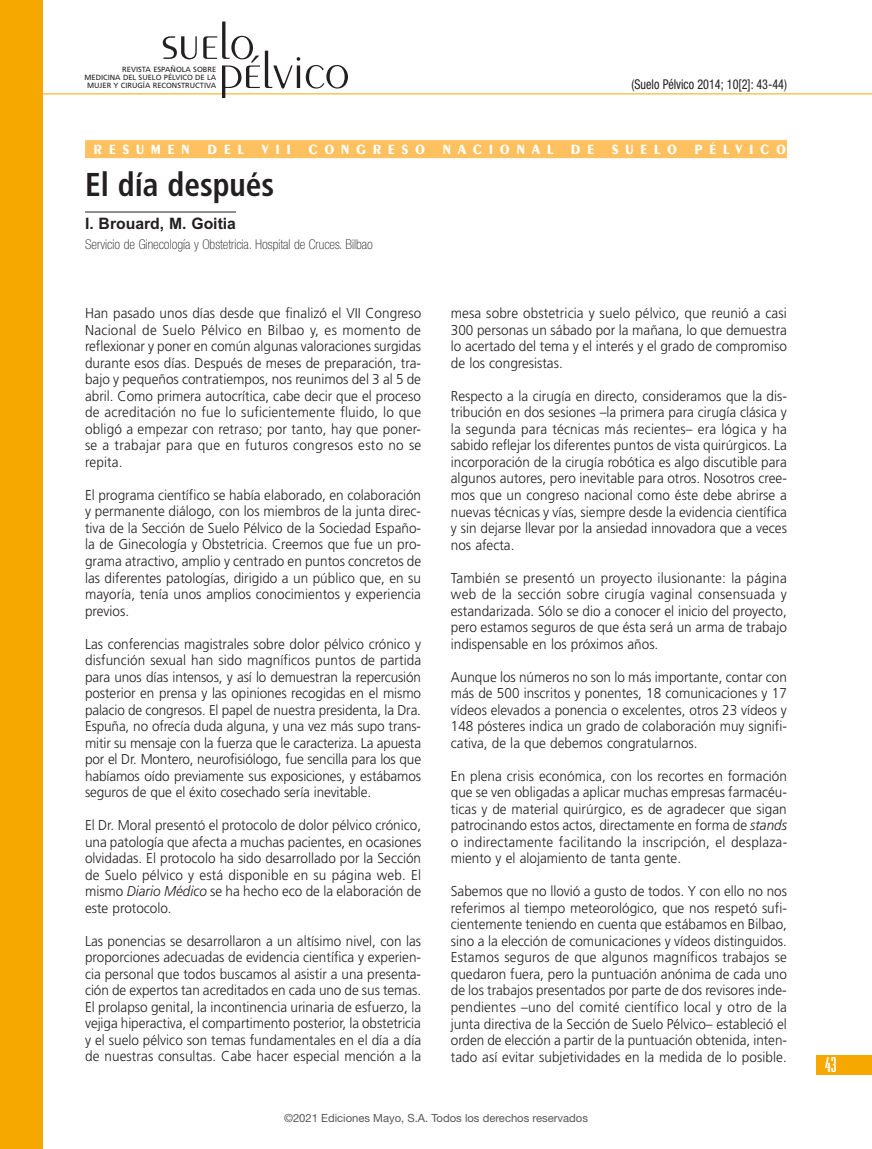
<style>
.page{position:relative;width:872px;height:1149px;background:#fff}
.page>*{position:absolute;margin:0;border:0;box-sizing:border-box;transform-origin:0 0}
.t1{font:300 52.2px "Peignot LT Std";color:#231f20}
.t2{font:700 condensed 33px "Frutiger LT Std";color:#231f20;scale:.95 1}
.t3{font:700 condensed 18px "Briem Akademi Std";color:#fff}
.t4{font:700 15.75px "Arial";color:#231f20}
.t5{font:300 14.25px/16.5px "Frutiger LT Std";color:#231f20;text-align:justify;scale:.95 1}
.t6{font:700 14.25px "Peignot LT Std";letter-spacing:.51em;color:#fff;scale:.9 1}
.t7{font:100 condensed 13.5px "Helvetica Neue LT Std";color:#231f20}
.t8{font:condensed 13.5px "Helvetica Neue LT Std";color:#231f20;scale:.9 1}
.t9{font:11.25px "Helvetica Neue LT Std";color:#57585a}
.t10{font:7.5px/8.2px "Frutiger LT Std";color:#231f20;text-align:right}
.s1{font-style:italic}
</style>
<div class="page">
<div style="left:816px;top:1055px;width:56px;height:19px;background:#f6a800"></div>
<div style="left:0;top:0;width:43px;height:1148px;background:#f6a800"></div>
<hr style="left:0;top:94px;width:872px;height:1px;background:#f6a800">
<div style="left:85px;top:140px;width:702px;height:18px;background:#ffc160"></div>
<hr style="left:85px;top:212px;width:151px;height:1px;background:#231f20">
<p class="t1" style="left:161px;top:12px;width:94px">suelo</p>
<p class="t1" style="left:218px;top:41px;width:132px">pélvico</p>
<p class="t10" style="left:84px;top:65px;width:133px">REVISTA ESPAÑOLA SOBRE<br>MEDICINA DEL SUELO PÉLVICO DE LA<br>MUJER Y CIRUGÍA RECONSTRUCTIVA</p>
<p class="t8" style="left:631px;top:76px;width:174px">(Suelo Pélvico 2014; 10[2]: 43-44)</p>
<p class="t6" style="left:94px;top:141px;width:771px">RESUMEN DEL VII CONGRESO NACIONAL DE SUELO PÉLVICO</p>
<p class="t2" style="left:85px;top:165px;width:201px">El día después</p>
<p class="t4" style="left:85px;top:213px;width:152px">I. Brouard, M. Goitia</p>
<p class="t7" style="left:85px;top:236px;width:289px">Servicio de Ginecología y Obstetricia. Hospital de Cruces. Bilbao</p>
<p class="t5" style="left:85px;top:305px;width:355px">Han pasado unos días desde que finalizó el VII Congreso Nacional de Suelo Pélvico en Bilbao y, es momento de reflexionar y poner en común algunas valoraciones surgidas durante esos días. Después de meses de preparación, tra&shy;bajo y pequeños contratiempos, nos reunimos del 3 al 5 de abril. Como primera autocrítica, cabe decir que el proceso de acreditación no fue lo suficientemente fluido, lo que obligó a empezar con retraso; por tanto, hay que poner&shy;se a trabajar para que en futuros congresos esto no se repita.</p>
<p class="t5" style="left:85px;top:487px;width:355px">El programa científico se había elaborado, en colaboración y permanente diálogo, con los miembros de la junta direc&shy;tiva de la Sección de Suelo Pélvico de la Sociedad Españo&shy;la de Ginecología y Obstetricia. Creemos que fue un pro&shy;grama atractivo, amplio y centrado en puntos concretos de las diferentes patologías, dirigido a un público que, en su mayoría, tenía unos amplios conocimientos y experiencia previos.</p>
<p class="t5" style="left:85px;top:635px;width:355px">Las conferencias magistrales sobre dolor pélvico crónico y disfunción sexual han sido magníficos puntos de partida para unos días intensos, y así lo demuestran la repercusión posterior en prensa y las opiniones recogidas en el mismo palacio de congresos. El papel de nuestra presidenta, la Dra.<br>Espuña, no ofrecía duda alguna, y una vez más supo trans&shy;mitir su mensaje con la fuerza que le caracteriza. La apuesta por el Dr. Montero, neurofisiólogo, fue sencilla para los que habíamos oído previamente sus exposiciones, y estábamos seguros de que el éxito cosechado sería inevitable.</p>
<p class="t5" style="left:85px;top:817px;width:355px">El Dr. Moral presentó el protocolo de dolor pélvico crónico, una patología que afecta a muchas pacientes, en ocasiones olvidadas. El protocolo ha sido desarrollado por la Sección de Suelo pélvico y está disponible en su página web. El mismo <span class="s1">Diario Médico</span> se ha hecho eco de la elaboración de este protocolo.</p>
<p class="t5" style="left:85px;top:932px;width:355px">Las ponencias se desarrollaron a un altísimo nivel, con las proporciones adecuadas de evidencia científica y experien&shy;cia personal que todos buscamos al asistir a una presenta&shy;ción de expertos tan acreditados en cada uno de sus temas.<br>El prolapso genital, la incontinencia urinaria de esfuerzo, la vejiga hiperactiva, el compartimento posterior, la obstetricia y el suelo pélvico son temas fundamentales en el día a día de nuestras consultas. Cabe hacer especial mención a la</p>
<p class="t5" style="left:451px;top:305px;width:355px">mesa sobre obstetricia y suelo pélvico, que reunió a casi 300 personas un sábado por la mañana, lo que demuestra lo acertado del tema y el interés y el grado de compromiso de los congresistas.</p>
<p class="t5" style="left:451px;top:388px;width:355px">Respecto a la cirugía en directo, consideramos que la dis&shy;tribución en dos sesiones –la primera para cirugía clásica y la segunda para técnicas más recientes– era lógica y ha sabido reflejar los diferentes puntos de vista quirúrgicos. La incorporación de la cirugía robótica es algo discutible para algunos autores, pero inevitable para otros. Nosotros cree&shy;mos que un congreso nacional como éste debe abrirse a nuevas técnicas y vías, siempre desde la evidencia científica y sin dejarse llevar por la ansiedad innovadora que a veces nos afecta.</p>
<p class="t5" style="left:451px;top:569px;width:355px">También se presentó un proyecto ilusionante: la página web de la sección sobre cirugía vaginal consensuada y estandarizada. Sólo se dio a conocer el inicio del proyecto, pero estamos seguros de que ésta será un arma de trabajo indispensable en los próximos años.</p>
<p class="t5" style="left:451px;top:668px;width:355px">Aunque los números no son lo más importante, contar con más de 500 inscritos y ponentes, 18 comunicaciones y 17 vídeos elevados a ponencia o excelentes, otros 23 vídeos y 148 pósteres indica un grado de colaboración muy signifi&shy;cativa, de la que debemos congratularnos.</p>
<p class="t5" style="left:451px;top:767px;width:355px">En plena crisis económica, con los recortes en formación que se ven obligadas a aplicar muchas empresas farmacéu&shy;ticas y de material quirúrgico, es de agradecer que sigan patrocinando estos actos, directamente en forma de <span class="s1">stands </span>o indirectamente facilitando la inscripción, el desplaza&shy;miento y el alojamiento de tanta gente.</p>
<p class="t5" style="left:451px;top:883px;width:355px">Sabemos que no llovió a gusto de todos. Y con ello no nos referimos al tiempo meteorológico, que nos respetó sufi&shy;cientemente teniendo en cuenta que estábamos en Bilbao, sino a la elección de comunicaciones y vídeos distinguidos.<br>Estamos seguros de que algunos magníficos trabajos se quedaron fuera, pero la puntuación anónima de cada uno de los trabajos presentados por parte de dos revisores inde&shy;pendientes –uno del comité científico local y otro de la junta directiva de la Sección de Suelo Pélvico– estableció el orden de elección a partir de la puntuación obtenida, inten&shy;tado así evitar subjetividades en la medida de lo posible.</p>
<p class="t9" style="left:284px;top:1111px;width:305px">©2021 Ediciones Mayo, S.A. Todos los derechos reservados</p>
<p class="t3" style="left:825px;top:1054px;width:13px">43</p>
</div>
